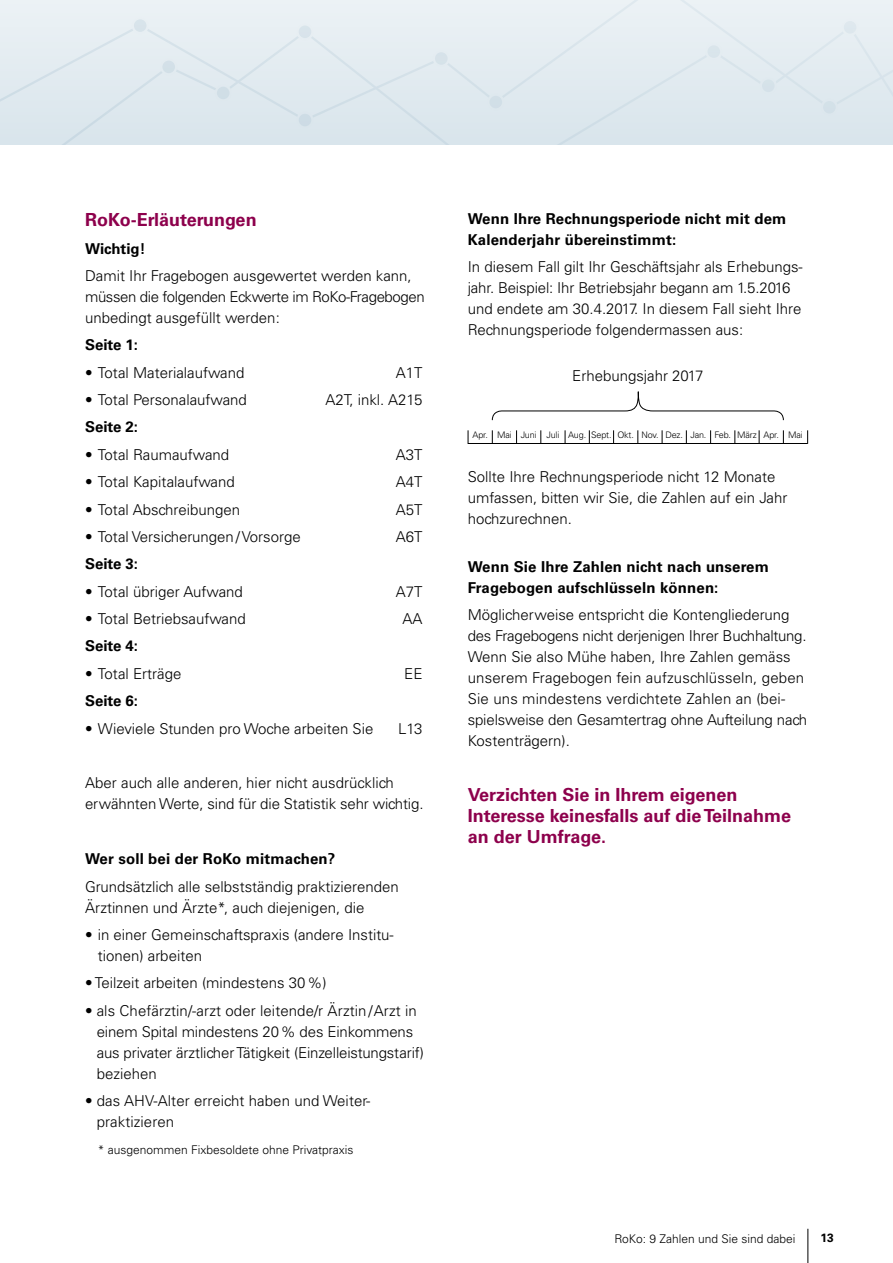
<style>
.page{position:relative;width:893px;height:1263px;background:#fff}
.page>*{position:absolute;margin:0;border:0;box-sizing:border-box;transform-origin:0 0}
.Titel_Rot{font:700 18px/21px "Univers";color:#8d004c}
.Lauftext{font:300 15px/21px "Univers";color:#000}
.Lauftext-2{font:700 15px/21px "Univers";letter-spacing:.01em;color:#000}
.Lauftext-3{font:300 12px "Univers";color:#000}
.t1{font:700 12px "Univers";color:#000}
.Lauftext-4{font:300 9px "Univers";letter-spacing:-.02em;color:#000}
</style>
<div class="page">
<hr style="left:808px;top:1229px;width:1px;height:34px;background:#000">
<svg style="left:468px;top:430px;width:1px;height:13px"></svg>
<svg style="left:492px;top:430px;width:1px;height:13px"></svg>
<svg style="left:516px;top:430px;width:1px;height:13px"></svg>
<svg style="left:540px;top:430px;width:1px;height:13px"></svg>
<svg style="left:565px;top:430px;width:1px;height:13px"></svg>
<svg style="left:589px;top:430px;width:1px;height:13px"></svg>
<svg style="left:613px;top:430px;width:1px;height:13px"></svg>
<svg style="left:637px;top:430px;width:1px;height:13px"></svg>
<svg style="left:662px;top:430px;width:1px;height:13px"></svg>
<svg style="left:686px;top:430px;width:1px;height:13px"></svg>
<svg style="left:710px;top:430px;width:1px;height:13px"></svg>
<svg style="left:735px;top:430px;width:1px;height:13px"></svg>
<svg style="left:759px;top:430px;width:1px;height:13px"></svg>
<svg style="left:783px;top:430px;width:1px;height:13px"></svg>
<svg style="left:807px;top:430px;width:1px;height:13px"></svg>
<hr style="left:468px;top:443px;width:340px;height:1px;background:#000">
<svg style="left:492px;top:392px;width:292px;height:29px"></svg>
<div style="left:0;top:0;width:893px;height:6px;background:#ecf2f5"></div>
<svg style="left:0;top:6px;width:893px;height:139px;background:#e1eaef"></svg>
<div style="left:161px;top:59px;width:15px;height:15px;background:#d9e5ec;border-radius:50%"></div>
<div style="left:160px;top:58px;width:17px;height:17px;border:2px solid #fff;border-radius:50%"></div>
<div style="left:216px;top:86px;width:15px;height:14px;background:#d0dee6;border-radius:50%"></div>
<div style="left:215px;top:84px;width:17px;height:18px;border:2px solid #fff;border-radius:50%"></div>
<div style="left:298px;top:24px;width:14px;height:15px;background:#d9e5ec;border-radius:50%"></div>
<div style="left:296px;top:23px;width:18px;height:17px;border:2px solid #fff;border-radius:50%"></div>
<div style="left:706px;top:44px;width:15px;height:15px;background:#d9e5ec;border-radius:50%"></div>
<div style="left:705px;top:43px;width:17px;height:17px;border:2px solid #fff;border-radius:50%"></div>
<div style="left:761px;top:78px;width:15px;height:15px;background:#d9e5ec;border-radius:50%"></div>
<div style="left:760px;top:77px;width:17px;height:17px;border:2px solid #fff;border-radius:50%"></div>
<div style="left:843px;top:20px;width:14px;height:15px;background:#d9e5ec;border-radius:50%"></div>
<div style="left:841px;top:19px;width:18px;height:17px;border:2px solid #fff;border-radius:50%"></div>
<p class="Titel_Rot" style="left:85px;top:209px;width:173px">RoKo-Erläuterungen</p>
<p class="Lauftext-2" style="left:85px;top:238px;width:62px">Wichtig!</p>
<p class="Lauftext" style="left:85px;top:265px;width:341px">Damit Ihr Fragebogen ausgewertet werden kann, müssen die folgenden Eckwerte im RoKo-Fragebogen unbedingt ausgefüllt werden:</p>
<p class="Lauftext-2" style="left:85px;top:335px;width:55px">Seite 1:</p>
<p class="Lauftext" style="left:85px;top:362px;width:161px">• Total Materialaufwand</p>
<p class="Lauftext" style="left:396px;top:362px;width:28px">A1T</p>
<p class="Lauftext" style="left:85px;top:389px;width:163px">• Total Personalaufwand</p>
<p class="Lauftext" style="left:325px;top:389px;width:99px">A2T, inkl. A215</p>
<p class="Lauftext-2" style="left:85px;top:417px;width:55px">Seite 2:</p>
<p class="Lauftext" style="left:85px;top:444px;width:146px">• Total Raumaufwand</p>
<p class="Lauftext" style="left:396px;top:444px;width:28px">A3T</p>
<p class="Lauftext" style="left:85px;top:471px;width:151px">• Total Kapitalaufwand</p>
<p class="Lauftext" style="left:396px;top:471px;width:28px">A4T</p>
<p class="Lauftext" style="left:85px;top:499px;width:157px">• Total Abschreibungen</p>
<p class="Lauftext" style="left:396px;top:499px;width:28px">A5T</p>
<p class="Lauftext" style="left:85px;top:526px;width:217px">• Total Versicherungen/Vorsorge</p>
<p class="Lauftext" style="left:396px;top:526px;width:28px">A6T</p>
<p class="Lauftext-2" style="left:85px;top:554px;width:55px">Seite 3:</p>
<p class="Lauftext" style="left:85px;top:581px;width:159px">• Total übriger Aufwand</p>
<p class="Lauftext" style="left:396px;top:581px;width:28px">A7T</p>
<p class="Lauftext" style="left:85px;top:608px;width:162px">• Total Betriebsaufwand</p>
<p class="Lauftext" style="left:403px;top:608px;width:22px">AA</p>
<p class="Lauftext-2" style="left:85px;top:636px;width:55px">Seite 4:</p>
<p class="Lauftext" style="left:85px;top:663px;width:98px">• Total Erträge</p>
<p class="Lauftext" style="left:404px;top:663px;width:20px">EE</p>
<p class="Lauftext-2" style="left:85px;top:690px;width:55px">Seite 6:</p>
<p class="Lauftext" style="left:85px;top:718px;width:290px">• Wieviele Stunden pro Woche arbeiten Sie</p>
<p class="Lauftext" style="left:398px;top:718px;width:26px">L13</p>
<p class="Lauftext" style="left:85px;top:772px;width:340px">Aber auch alle anderen, hier nicht ausdrücklich erwähnten Werte, sind für die Statistik sehr wichtig.</p>
<p class="Lauftext-2" style="left:85px;top:848px;width:252px">Wer soll bei der RoKo mitmachen?</p>
<p class="Lauftext" style="left:85px;top:876px;width:315px">Grundsätzlich alle selbstständig praktizierenden<br>Ärztinnen und Ärzte*, auch diejenigen, die</p>
<p class="Lauftext" style="left:98px;top:924px;width:297px;text-indent:-13px">• in einer Gemeinschaftspraxis (andere Institu&shy;tionen) arbeiten</p>
<p class="Lauftext" style="left:85px;top:972px;width:243px">• Teilzeit arbeiten (mindestens 30%)</p>
<p class="Lauftext" style="left:97px;top:1000px;width:329px;text-indent:-12px">• als Chefärztin/-arzt oder leitende/r Ärztin/Arzt in einem Spital mindestens 20% des Einkommens aus privater ärztlicher Tätigkeit (Einzelleistungstarif) beziehen</p>
<p class="Lauftext" style="left:97px;top:1090px;width:275px;text-indent:-12px">• das AHV-Alter erreicht haben und Weiter&shy;praktizieren</p>
<p class="Lauftext-3" style="left:98px;top:1143px;width:257px">* ausgenommen Fixbesoldete ohne Privatpraxis</p>
<p class="Lauftext-2" style="left:468px;top:208px;width:320px">Wenn Ihre Rechnungsperiode nicht mit dem<br>Kalenderjahr übereinstimmt:</p>
<p class="Lauftext" style="left:468px;top:256px;width:336px">In diesem Fall gilt Ihr Geschäftsjahr als Erhebungs&shy;jahr. Beispiel: Ihr Betriebsjahr begann am 1.5.2016 und endete am 30.4.2017. In diesem Fall sieht Ihre Rechnungsperiode folgendermassen aus:</p>
<p class="Lauftext" style="left:572px;top:365px;width:133px">Erhebungsjahr 2017</p>
<p class="Lauftext-4" style="left:472px;top:429px;width:17px">Apr.</p>
<p class="Lauftext-4" style="left:497px;top:429px;width:16px">Mai</p>
<p class="Lauftext-4" style="left:521px;top:429px;width:17px">Juni</p>
<p class="Lauftext-4" style="left:547px;top:429px;width:14px">Juli</p>
<p class="Lauftext-4" style="left:568px;top:429px;width:19px">Aug.</p>
<p class="Lauftext-4" style="left:591px;top:429px;width:22px">Sept.</p>
<p class="Lauftext-4" style="left:617px;top:429px;width:18px">Okt.</p>
<p class="Lauftext-4" style="left:641px;top:429px;width:19px">Nov.</p>
<p class="Lauftext-4" style="left:665px;top:429px;width:19px">Dez.</p>
<p class="Lauftext-4" style="left:691px;top:429px;width:17px">Jan.</p>
<p class="Lauftext-4" style="left:714px;top:429px;width:18px">Feb.</p>
<p class="Lauftext-4" style="left:737px;top:429px;width:21px">März</p>
<p class="Lauftext-4" style="left:764px;top:429px;width:17px">Apr.</p>
<p class="Lauftext-4" style="left:788px;top:429px;width:16px">Mai</p>
<p class="Lauftext" style="left:468px;top:466px;width:321px">Sollte Ihre Rechnungsperiode nicht 12 Monate umfassen, bitten wir Sie, die Zahlen auf ein Jahr hochzurechnen.</p>
<p class="Lauftext-2" style="left:468px;top:556px;width:303px">Wenn Sie Ihre Zahlen nicht nach unserem<br>Fragebogen aufschlüsseln können:</p>
<p class="Lauftext" style="left:468px;top:604px;width:341px">Möglicherweise entspricht die Kontengliederung des Fragebogens nicht derjenigen Ihrer Buchhaltung.<br>Wenn Sie also Mühe haben, Ihre Zahlen gemäss unserem Fragebogen fein aufzuschlüsseln, geben Sie uns mindestens verdichtete Zahlen an (bei&shy;spielsweise den Gesamtertrag ohne Aufteilung nach Kostenträgern).</p>
<p class="Titel_Rot" style="left:468px;top:784px;width:325px">Verzichten Sie in Ihrem eigenen<br>Interesse keinesfalls auf die Teilnahme an der Umfrage.</p>
<p class="Lauftext-3" style="left:614px;top:1231px;width:182px">RoKo: 9 Zahlen und Sie sind dabei</p>
<p class="t1" style="left:820px;top:1231px;width:15px">13</p>
</div>
